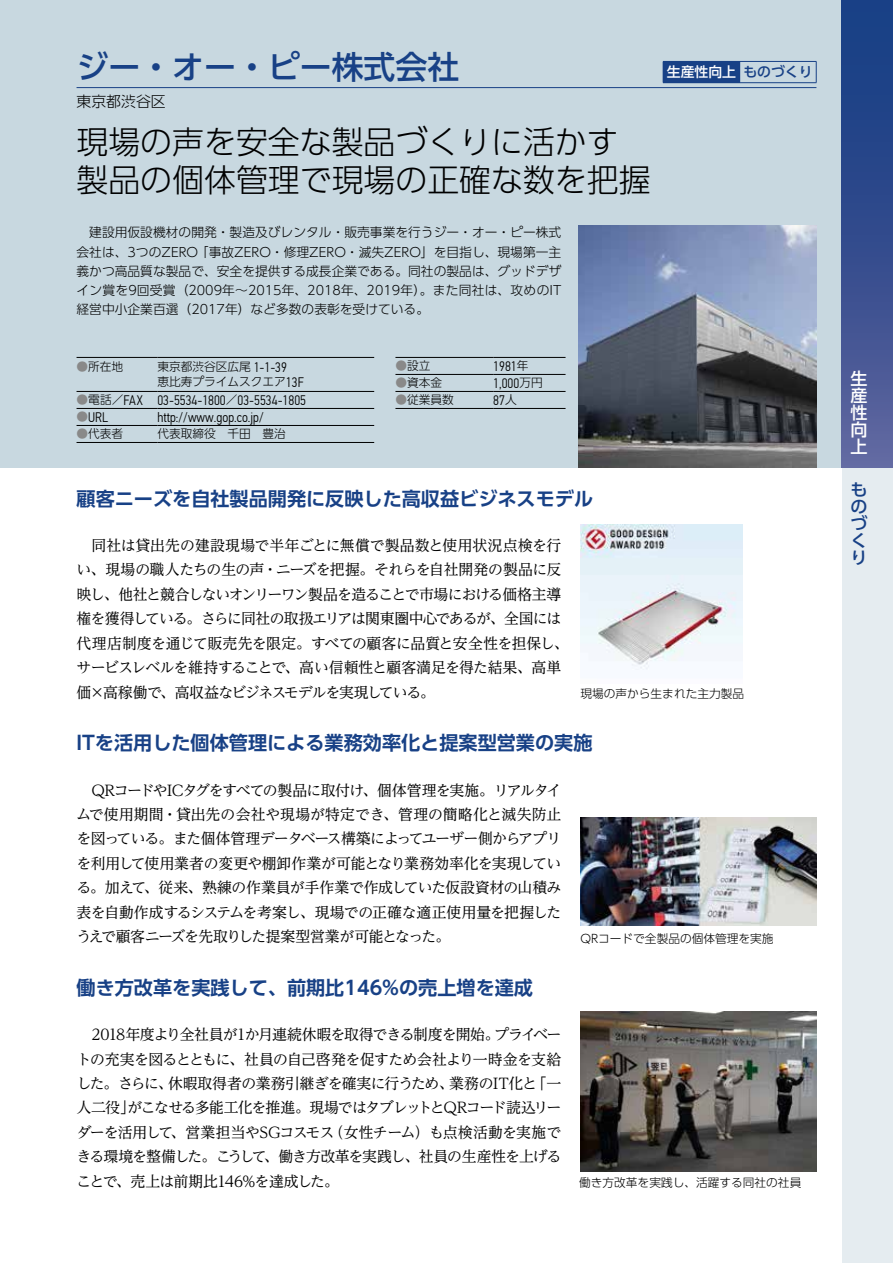
<style>
.page{position:relative;width:893px;height:1263px;background:#fff}
.page>*{position:absolute;margin:0;border:0;box-sizing:border-box;transform-origin:0 0}
.t1{font:300 31.95px/38.2px "UD Shin Go Pro";color:#000}
.t2{font:500 31.95px "UD Shin Go Pro";color:#184186}
.t3{font:700 19.2px "UD Shin Go Pro De";color:#184186}
.t4{font:500 16.95px/17px "UD Shin Go Pro";color:#fff;text-align:justify}
.t5{font:500 16.95px/17px "UD Shin Go Pro";color:#184186}
.t6{font:14.85px/24.5px "UD Reimin Pro";letter-spacing:-.045em;color:#000;text-align:justify}
.t7{font:300 14.85px "UD Shin Go Pro";color:#000}
.t8{font:300 13.8px "PF Din Text Cond Pro";color:#000}
.t9{font:500 13.8px "UD Shin Go Pro";color:#fff}
.t10{font:300 12.75px/19.2px "UD Shin Go Pro";color:#000;text-align:justify}
.t11{font:300 11.7px/14.9px "UD Shin Go Pro";color:#000}
.s1{color:#184186}
.s2{color:#898989}
.s3{font-family:"PF Din Text Cond Pro";font-size:13.8px}
.s4{font-family:"UD Shin Go Pro";font-size:11.7px;color:#898989}
.s5{font-family:"UD Shin Go Pro";font-size:11.7px}
</style>
<div class="page">
<div style="left:0;top:0;width:893px;height:468px;background:#c8d8e0"></div>
<div style="left:842px;top:0;width:51px;height:468px;background:linear-gradient(to bottom,#0f3981,#5c639d)"></div>
<div style="left:842px;top:468px;width:51px;height:795px;background:#e5ecf0"></div>
<img style="left:578px;top:225px;width:238px;height:243px">
<hr style="left:395px;top:357px;width:98px;height:1px;background:#000">
<hr style="left:493px;top:357px;width:73px;height:1px;background:#000">
<hr style="left:395px;top:374px;width:98px;height:1px;background:#000">
<hr style="left:493px;top:374px;width:73px;height:1px;background:#000">
<hr style="left:395px;top:391px;width:98px;height:1px;background:#000">
<hr style="left:493px;top:391px;width:73px;height:1px;background:#000">
<hr style="left:395px;top:408px;width:98px;height:1px;background:#000">
<hr style="left:493px;top:408px;width:73px;height:1px;background:#000">
<hr style="left:77px;top:357px;width:80px;height:1px;background:#000">
<hr style="left:157px;top:357px;width:217px;height:1px;background:#000">
<hr style="left:77px;top:391px;width:80px;height:1px;background:#000">
<hr style="left:157px;top:391px;width:217px;height:1px;background:#000">
<hr style="left:77px;top:408px;width:80px;height:1px;background:#000">
<hr style="left:157px;top:408px;width:217px;height:1px;background:#000">
<hr style="left:77px;top:425px;width:80px;height:1px;background:#000">
<hr style="left:157px;top:425px;width:217px;height:1px;background:#000">
<hr style="left:77px;top:442px;width:80px;height:1px;background:#000">
<hr style="left:157px;top:442px;width:217px;height:1px;background:#000">
<img style="left:580px;top:1011px;width:236px;height:160px">
<img style="left:580px;top:818px;width:236px;height:108px">
<img style="left:580px;top:524px;width:162px;height:146px">
<hr style="left:77px;top:87px;width:739px;height:1px;background:#184186">
<div style="left:663px;top:61px;width:77px;height:22px;background:#184186"></div>
<hr style="left:740px;top:61px;width:76px;height:1px;background:#184186">
<svg style="left:816px;top:62px;width:1px;height:20px"></svg>
<hr style="left:740px;top:82px;width:76px;height:1px;background:#184186">
<h1 class="t2" style="left:77px;top:41px;width:384px">ジー・オー・ピー株式会社</h1>
<p class="t7" style="left:77px;top:89px;width:91px">東京都渋谷区</p>
<h1 class="t1" style="left:77px;top:121px;width:576px">現場の声を安全な製品づくりに活かす製品の個体管理で現場の正確な数を把握</h1>
<p class="t10" style="left:77px;top:222px;width:486px;text-indent:13px">建設用仮設機材の開発・製造及びレンタル・販売事業を行うジー・オー・ピー株式会社は、3つのZERO「事故ZERO・修理ZERO・滅失ZERO」を目指し、現場第一主義かつ高品質な製品で、安全を提供する成長企業である。同社の製品は、グッドデザイン賞を9回受賞（2009年～2015年、2018年、2019年）。また同社は、攻めのIT経営中小企業百選（2017年）など多数の表彰を受けている。</p>
<p class="t9" style="left:667px;top:61px;width:147px">生産性向上<span class="s1">ものづくり</span></p>
<p class="t11" style="left:77px;top:359px;width:48px"><span class="s2">●</span>所在地</p>
<p class="t11" style="left:157px;top:359px;width:148px">東京都渋谷区広尾 <span class="s3">1-1-39<br></span>恵比寿プライムスクエア<span class="s3">13F</span></p>
<p class="t8" style="left:77px;top:392px;width:231px"><span class="s4">●</span><span class="s5">電話／</span>FAX 03-5534-1800<span class="s5">／</span>03-5534-1805</p>
<p class="t8" style="left:77px;top:409px;width:33px"><span class="s4">●</span>URL</p>
<p class="t8" style="left:157px;top:409px;width:108px">http://www.gop.co.jp/</p>
<p class="t11" style="left:77px;top:426px;width:48px"><span class="s2">●</span>代表者</p>
<p class="t11" style="left:157px;top:426px;width:130px">代表取締役　千田　豊治</p>
<p class="t11" style="left:395px;top:358px;width:37px"><span class="s2">●</span>設立</p>
<p class="t8" style="left:493px;top:358px;width:37px">1981<span class="s5">年</span></p>
<p class="t11" style="left:395px;top:375px;width:48px"><span class="s2">●</span>資本金</p>
<p class="t8" style="left:493px;top:375px;width:51px">1,000<span class="s5">万円</span></p>
<p class="t11" style="left:395px;top:392px;width:60px"><span class="s2">●</span>従業員数</p>
<p class="t8" style="left:493px;top:392px;width:25px">87<span class="s5">人</span></p>
<p class="t3" style="left:77px;top:483px;width:518px">顧客ニーズを自社製品開発に反映した高収益ビジネスモデル</p>
<p class="t6" style="left:77px;top:533px;width:494px;text-align:left;text-indent:15px">同社は貸出先の建設現場で半年ごとに無償で製品数と使用状況点検を行い、現場の職人たちの生の声・ニーズを把握。それらを自社開発の製品に反映し、他社と競合しないオンリーワン製品を造ることで市場における価格主導権を獲得している。さらに同社の取扱エリアは関東圏中心であるが、全国には代理店制度を通じて販売先を限定。すべての顧客に品質と安全性を担保し、サービスレベルを維持することで、高い信頼性と顧客満足を得た結果、高単価×高稼働で、高収益なビジネスモデルを実現している。</p>
<p class="t3" style="left:77px;top:727px;width:517px">ITを活用した個体管理による業務効率化と提案型営業の実施</p>
<p class="t6" style="left:77px;top:777px;width:486px;text-indent:15px">QRコードやICタグをすべての製品に取付け、個体管理を実施。リアルタイムで使用期間・貸出先の会社や現場が特定でき、管理の簡略化と滅失防止を図っている。また個体管理データベース構築によってユーザー側からアプリを利用して使用業者の変更や棚卸作業が可能となり業務効率化を実現している。加えて、従来、熟練の作業員が手作業で作成していた仮設資材の山積み表を自動作成するシステムを考案し、現場での正確な適正使用量を把握したうえで顧客ニーズを先取りした提案型営業が可能となった。</p>
<p class="t3" style="left:77px;top:972px;width:458px">働き方改革を実践して、前期比146%の売上増を達成</p>
<p class="t6" style="left:77px;top:1022px;width:486px;text-indent:15px">2018年度より全社員が1か月連続休暇を取得できる制度を開始。プライベートの充実を図るとともに、社員の自己啓発を促すため会社より一時金を支給した。さらに、休暇取得者の業務引継ぎを確実に行うため、業務のIT化と「一人二役」がこなせる多能工化を推進。現場ではタブレットとQRコード読込リーダーを活用して、営業担当やSGコスモス（女性チーム）も点検活動を実施できる環境を整備した。こうして、働き方改革を実践し、社員の生産性を上げることで、売上は前期比146%を達成した。</p>
<p class="t11" style="left:580px;top:686px;width:165px">現場の声から生まれた主力製品</p>
<p class="t11" style="left:580px;top:930px;width:195px">QRコードで全製品の個体管理を実施</p>
<p class="t11" style="left:579px;top:1175px;width:224px">働き方改革を実践し、活躍する同社の社員</p>
<p class="t4" style="left:850px;top:369px;width:18px">生産性向上</p>
<p class="t5" style="left:850px;top:480px;width:19px">ものづくり</p>
</div>
